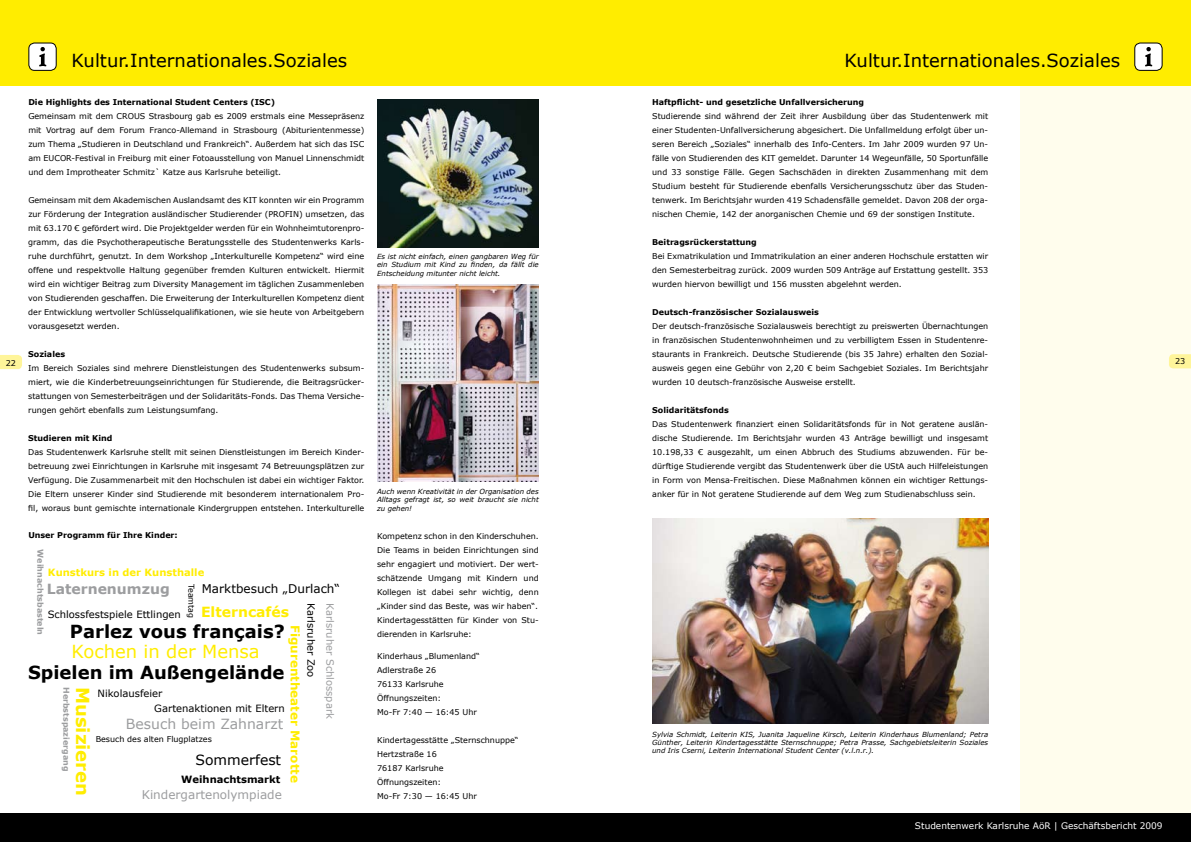
<style>
.page{position:relative;width:1191px;height:842px;background:#fff}
.page>*{position:absolute;margin:0;border:0;box-sizing:border-box;transform-origin:0 0}
.t1{font:18px "Verdana";color:#000}
.t2{font:700 18px "Verdana";color:#000}
.t3{font:18px "Verdana";color:#ffed00}
.t4{font:700 18px "Verdana";color:#ffed00}
.t5{font:14px "Verdana";color:#9c9d9f}
.t6{font:700 14px "Verdana";color:#9c9d9f}
.t7{font:700 14px "Verdana";color:#ffed00}
.t8{font:14px "Verdana";color:#000}
.t9{font:700 12px "Verdana";color:#ffed00}
.t10{font:12px "Verdana";color:#9c9d9f}
.t11{font:12px "Verdana";color:#000}
.t12{font:10px "Verdana";color:#000}
.t13{font:700 10px "Verdana";color:#ffed00}
.t14{font:10px "Verdana";color:#9c9d9f}
.t15{font:700 10px "Verdana";color:#000}
.t16{font:9px "Verdana";color:#fff}
.t17{font:8px/14px "Verdana";color:#000;text-align:justify}
.t18{font:700 8px "Verdana";color:#000}
.t19{font:700 8px "Verdana";color:#9c9d9f}
.t20{font:italic 7px/8.4px "Verdana";color:#000;text-align:justify}
</style>
<div class="page">
<div style="left:0;top:814px;width:595px;height:28px;background:#000"></div>
<div style="left:0;top:0;width:595px;height:85px;background:#ffed00"></div>
<img style="left:377px;top:99px;width:162px;height:148px">
<img style="left:377px;top:284px;width:162px;height:197px">
<svg style="left:0;top:355px;width:22px;height:14px"></svg>
<div style="left:1020px;top:56px;width:171px;height:778px;background:#fffded"></div>
<img style="left:652px;top:519px;width:336px;height:205px">
<svg style="left:1169px;top:354px;width:22px;height:14px"></svg>
<div style="left:582px;top:0;width:609px;height:85px;background:#ffed00"></div>
<div style="left:1134px;top:43px;width:28px;height:27px;background:#fff;border-radius:6px"></div>
<div style="left:1134px;top:43px;width:28px;height:28px;border:1px solid #000;border-radius:6px"></div>
<svg style="left:1145px;top:47px;width:7px;height:19px"></svg>
<div style="left:29px;top:43px;width:27px;height:27px;background:#fff;border-radius:6px"></div>
<div style="left:28px;top:43px;width:29px;height:28px;border:1px solid #000;border-radius:6px"></div>
<svg style="left:39px;top:47px;width:7px;height:19px"></svg>
<div style="left:595px;top:814px;width:596px;height:28px;background:#000"></div>
<p class="t17" style="left:6px;top:356px;width:12px">22</p>
<h1 class="t1" style="left:72px;top:49px;width:277px">Kultur.Internationales.Soziales</h1>
<h1 class="t1" style="left:844px;top:49px;width:277px">Kultur.Internationales.Soziales</h1>
<p class="t18" style="left:28px;top:97px;width:248px">Die Highlights des International Student Centers (ISC)</p>
<p class="t17" style="left:28px;top:109px;width:337px">Gemeinsam mit dem CROUS Strasbourg gab es 2009 erstmals eine Messepräsenz mit Vortrag auf dem Forum Franco-Allemand in Strasbourg (Abiturientenmesse) zum Thema „Studieren in Deutschland und Frankreich“. Außerdem hat sich das ISC am EUCOR-Festival in Freiburg mit einer Fotoausstellung von Manuel Linnenschmidt und dem Improtheater Schmitz` Katze aus Karlsruhe beteiligt.</p>
<p class="t17" style="left:28px;top:193px;width:337px">Gemeinsam mit dem Akademischen Auslandsamt des KIT konnten wir ein Programm zur Förderung der Integration ausländischer Studierender (PROFIN) umsetzen, das mit 63.170 € gefördert wird. Die Projektgelder werden für ein Wohnheimtutorenpro&shy;gramm, das die Psychotherapeutische Beratungsstelle des Studentenwerks Karls&shy;ruhe durchführt, genutzt. In dem Workshop „Interkulturelle Kompetenz“ wird eine offene und respektvolle Haltung gegenüber fremden Kulturen entwickelt. Hiermit wird ein wichtiger Beitrag zum Diversity Management im täglichen Zusammenleben von Studierenden geschaffen. Die Erweiterung der Interkulturellen Kompetenz dient der Entwicklung wertvoller Schlüsselqualifikationen, wie sie heute von Arbeitgebern vorausgesetzt werden.</p>
<p class="t18" style="left:28px;top:349px;width:38px">Soziales</p>
<p class="t17" style="left:28px;top:361px;width:337px">Im Bereich Soziales sind mehrere Dienstleistungen des Studentenwerks subsum&shy;miert, wie die Kinderbetreuungseinrichtungen für Studierende, die Beitragsrücker&shy;stattungen von Semesterbeiträgen und der Solidaritäts-Fonds. Das Thema Versiche&shy;rungen gehört ebenfalls zum Leistungsumfang.</p>
<p class="t18" style="left:28px;top:433px;width:86px">Studieren mit Kind</p>
<p class="t17" style="left:28px;top:445px;width:337px">Das Studentenwerk Karlsruhe stellt mit seinen Dienstleistungen im Bereich Kinder&shy;betreuung zwei Einrichtungen in Karlsruhe mit insgesamt 74 Betreuungsplätzen zur Verfügung. Die Zusammenarbeit mit den Hochschulen ist dabei ein wichtiger Faktor.<br>Die Eltern unserer Kinder sind Studierende mit besonderem internationalem Pro&shy;fil, woraus bunt gemischte internationale Kindergruppen entstehen. Interkulturelle</p>
<p class="t18" style="left:28px;top:530px;width:151px">Unser Programm für Ihre Kinder:</p>
<p class="t19" style="left:45px;top:549px;width:87px;rotate:90deg">Weihnachtsbasteln</p>
<p class="t13" style="left:48px;top:566px;width:158px">Kunstkurs in der Kunsthalle</p>
<p class="t17" style="left:198px;top:584px;width:36px;rotate:90deg">Teamtag</p>
<h2 class="t6" style="left:47px;top:580px;width:125px">Laternenumzug</h2>
<h3 class="t11" style="left:202px;top:581px;width:140px">Marktbesuch „Durlach“</h3>
<p class="t12" style="left:48px;top:608px;width:135px">Schlossfestspiele Ettlingen</p>
<p class="t14" style="left:336px;top:603px;width:117px;rotate:90deg">Karlsruher Schlosspark</p>
<p class="t12" style="left:317px;top:603px;width:76px;rotate:90deg">Karlsruher Zoo</p>
<h2 class="t7" style="left:201px;top:603px;width:90px">Elterncafés</h2>
<h1 class="t2" style="left:70px;top:620px;width:216px">Parlez vous français?</h1>
<h3 class="t9" style="left:303px;top:625px;width:159px;rotate:90deg">Figurentheater Marotte</h3>
<h1 class="t3" style="left:72px;top:640px;width:190px">Kochen in der Mensa</h1>
<h1 class="t2" style="left:28px;top:660px;width:258px">Spielen im Außengelände</h1>
<p class="t19" style="left:71px;top:687px;width:86px;rotate:90deg">Herbstspaziergang</p>
<h1 class="t4" style="left:94px;top:687px;width:111px;rotate:90deg">Musizieren</h1>
<p class="t12" style="left:98px;top:686px;width:66px">Nikolausfeier</p>
<p class="t12" style="left:154px;top:702px;width:132px">Gartenaktionen mit Eltern</p>
<h2 class="t5" style="left:126px;top:715px;width:159px">Besuch beim Zahnarzt</h2>
<p class="t17" style="left:96px;top:732px;width:118px">Besuch des alten Flugplatzes</p>
<h2 class="t8" style="left:195px;top:751px;width:87px">Sommerfest</h2>
<p class="t15" style="left:181px;top:772px;width:101px">Weihnachtsmarkt</p>
<h3 class="t10" style="left:142px;top:787px;width:142px">Kindergartenolympiade</h3>
<p class="t20" style="left:377px;top:252px;width:163px">Es ist nicht einfach, einen gangbaren Weg für ein Studium mit Kind zu finden, da fällt die Entscheidung mitunter nicht leicht.</p>
<p class="t20" style="left:377px;top:487px;width:163px">Auch wenn Kreativität in der Organisation des Alltags gefragt ist, so weit braucht sie nicht zu gehen!</p>
<p class="t17" style="left:377px;top:529px;width:163px">Kompetenz schon in den Kinderschuhen.<br>Die Teams in beiden Einrichtungen sind sehr engagiert und motiviert. Der wert&shy;schätzende Umgang mit Kindern und Kollegen ist dabei sehr wichtig, denn „Kinder sind das Beste, was wir haben“.<br>Kindertagesstätten für Kinder von Stu&shy;dierenden in Karlsruhe:</p>
<p class="t17" style="left:377px;top:649px;width:104px;text-align:left">Kinderhaus „Blumenland“<br>Adlerstraße 26<br>76133 Karlsruhe<br>Öffnungszeiten:<br>Mo-Fr 7:40 — 16:45 Uhr</p>
<p class="t17" style="left:377px;top:733px;width:143px;text-align:left">Kindertagesstätte „Sternschnuppe“<br>Hertzstraße 16<br>76187 Karlsruhe<br>Öffnungszeiten:<br>Mo-Fr 7:30 — 16:45 Uhr</p>
<p class="t18" style="left:652px;top:97px;width:213px">Haftpflicht- und gesetzliche Unfallversicherung</p>
<p class="t17" style="left:652px;top:109px;width:337px">Studierende sind während der Zeit ihrer Ausbildung über das Studentenwerk mit einer Studenten-Unfallversicherung abgesichert. Die Unfallmeldung erfolgt über un&shy;seren Bereich „Soziales“ innerhalb des Info-Centers. Im Jahr 2009 wurden 97 Un&shy;fälle von Studierenden des KIT gemeldet. Darunter 14 Wegeunfälle, 50 Sportunfälle und 33 sonstige Fälle. Gegen Sachschäden in direkten Zusammenhang mit dem Studium besteht für Studierende ebenfalls Versicherungsschutz über das Studen&shy;tenwerk. Im Berichtsjahr wurden 419 Schadensfälle gemeldet. Davon 208 der orga&shy;nischen Chemie, 142 der anorganischen Chemie und 69 der sonstigen Institute.</p>
<p class="t18" style="left:652px;top:237px;width:106px">Beitragsrückerstattung</p>
<p class="t17" style="left:652px;top:249px;width:337px">Bei Exmatrikulation und Immatrikulation an einer anderen Hochschule erstatten wir den Semesterbeitrag zurück. 2009 wurden 509 Anträge auf Erstattung gestellt. 353 wurden hiervon bewilligt und 156 mussten abgelehnt werden.</p>
<p class="t18" style="left:652px;top:307px;width:168px">Deutsch-französischer Sozialausweis</p>
<p class="t17" style="left:652px;top:319px;width:337px">Der deutsch-französische Sozialausweis berechtigt zu preiswerten Übernachtungen in französischen Studentenwohnheimen und zu verbilligtem Essen in Studentenre&shy;staurants in Frankreich. Deutsche Studierende (bis 35 Jahre) erhalten den Sozial&shy;ausweis gegen eine Gebühr von 2,20 € beim Sachgebiet Soziales. Im Berichtsjahr wurden 10 deutsch-französische Ausweise erstellt.</p>
<p class="t18" style="left:652px;top:405px;width:78px">Solidaritätsfonds</p>
<p class="t17" style="left:652px;top:417px;width:337px">Das Studentenwerk finanziert einen Solidaritätsfonds für in Not geratene auslän&shy;dische Studierende. Im Berichtsjahr wurden 43 Anträge bewilligt und insgesamt 10.198,33 € ausgezahlt, um einen Abbruch des Studiums abzuwenden. Für be&shy;dürftige Studierende vergibt das Studentenwerk über die UStA auch Hilfeleistungen in Form von Mensa-Freitischen. Diese Maßnahmen können ein wichtiger Rettungs&shy;anker für in Not geratene Studierende auf dem Weg zum Studienabschluss sein.</p>
<p class="t20" style="left:652px;top:730px;width:337px">Sylvia Schmidt, Leiterin KIS, Juanita Jaqueline Kirsch, Leiterin Kinderhaus Blumenland; Petra Günther, Leiterin Kindertagesstätte Sternschnuppe; Petra Prasse, Sachgebietsleiterin Soziales und Iris Cserni, Leiterin International Student Center (v.l.n.r.).</p>
<p class="t16" style="left:915px;top:820px;width:249px">Studentenwerk Karlsruhe AöR | Geschäftsbericht 2009</p>
<p class="t17" style="left:1175px;top:354px;width:12px">23</p>
</div>
